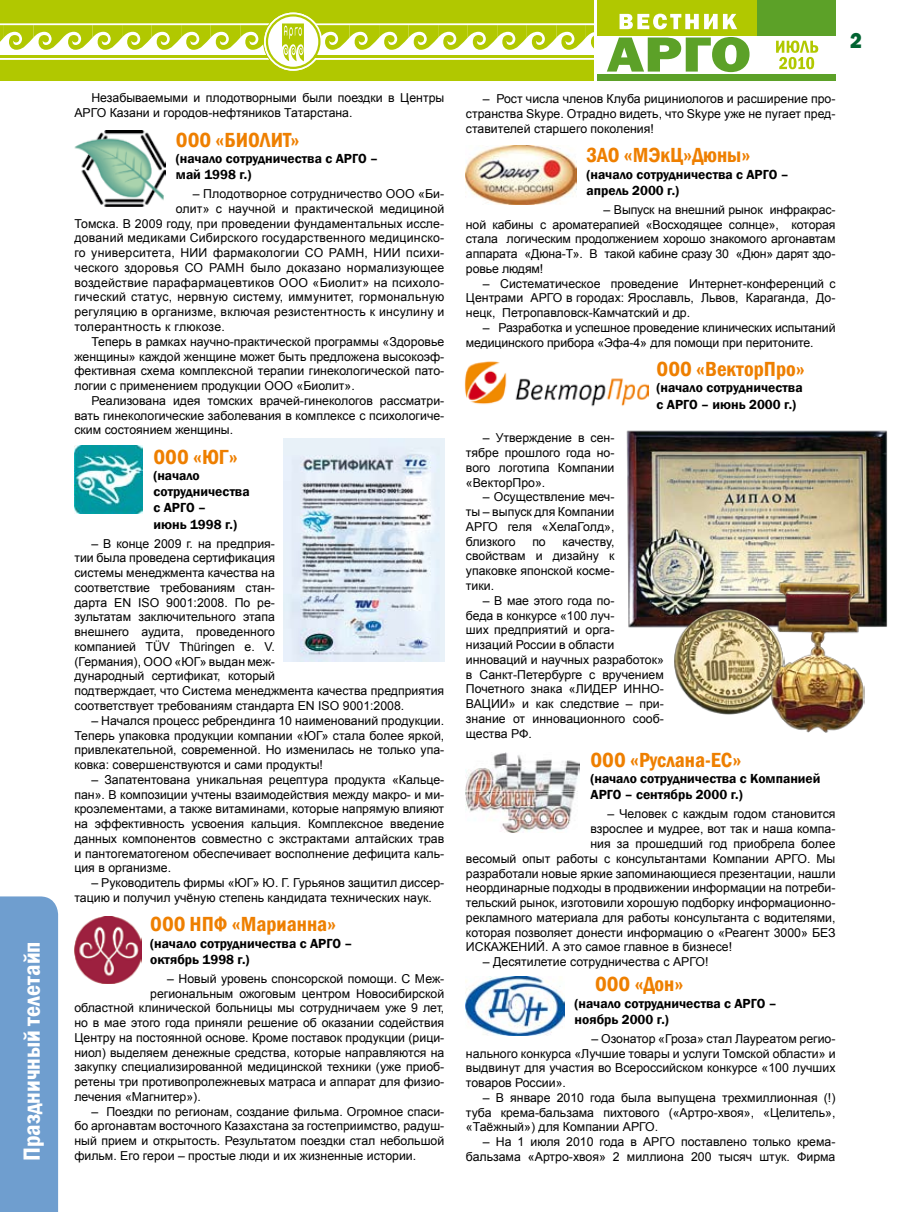
<style>
.page{position:relative;width:910px;height:1212px;background:#fff}
.page>*{position:absolute;margin:0;border:0;box-sizing:border-box;transform-origin:0 0}
.t1{font:600 condensed 24px "Franklin Gothic";color:#fff}
.t2{font:800 22.5px "Franklin Gothic";color:#006331;scale:.9 1}
.t3{font:600 condensed 21px "Franklin Gothic";color:#ee7f00}
.t4{font:600 13.5px/16.2px "Franklin Gothic";color:#000}
.t5{font:12.3px/14.7px "Arial";color:#000;text-align:justify}
.t6{font:12.3px "Arial";letter-spacing:.02em;color:#000}
</style>
<div class="page">
<div style="left:0;top:0;width:606px;height:81px;background:#b1c800"></div>
<div style="left:595px;top:0;width:241px;height:81px;background:#fff"></div>
<div style="left:756px;top:0;width:80px;height:35px;background:#5ca128"></div>
<div style="left:597px;top:0;width:159px;height:35px;background:#b1c800"></div>
<div style="left:597px;top:74px;width:239px;height:7px;background:#5ca128"></div>
<svg style="left:0;top:10px;width:749px;height:63px"></svg>
<svg style="left:776px;top:41px;width:42px;height:28px"></svg>
<div style="left:0;top:896px;width:58px;height:316px;background:#6f9ecf"></div>
<img style="left:74px;top:916px;width:67px;height:67px">
<img style="left:466px;top:145px;width:110px;height:59px">
<img style="left:466px;top:977px;width:99px;height:59px">
<img style="left:74px;top:131px;width:92px;height:75px">
<img style="left:74px;top:446px;width:68px;height:68px">
<img style="left:466px;top:753px;width:114px;height:80px">
<img style="left:284px;top:438px;width:160px;height:223px">
<img style="left:626px;top:430px;width:262px;height:198px">
<img style="left:672px;top:607px;width:97px;height:108px">
<img style="left:769px;top:580px;width:95px;height:153px">
<img style="left:464px;top:361px;width:184px;height:46px">
<h1 class="t1" style="left:16px;top:1161px;width:221px;rotate:-90deg">Праздничный телетайп</h1>
<p class="t5" style="left:74px;top:91px;width:371px;text-indent:17px">Незабываемыми и плодотворными были поездки в Центры<br>АРГО Казани и городов-нефтяников Татарстана.</p>
<h3 class="t3" style="left:176px;top:126px;width:125px">ООО «БИОЛИТ»</h3>
<p class="t4" style="left:176px;top:150px;width:204px">(начало сотрудничества с АРГО – май 1998 г.)</p>
<p class="t5" style="left:193px;top:187px;width:253px">– Плодотворное сотрудничество ООО «Би-</p>
<p class="t5" style="left:176px;top:201px;width:270px">олит» с научной и практической медициной</p>
<p class="t5" style="left:74px;top:216px;width:371px">Томска. В 2009 году, при проведении фундаментальных иссле-</p>
<p class="t6" style="left:74px;top:230px;width:371px">дований медиками Сибирского государственного медицинско-</p>
<p class="t6" style="left:74px;top:245px;width:371px">го университета, НИИ фармакологии СО РАМН, НИИ психи-</p>
<p class="t6" style="left:74px;top:260px;width:371px">ческого здоровья СО РАМН было доказано нормализующее</p>
<p class="t6" style="left:74px;top:274px;width:371px">воздействие парафармацевтиков ООО «Биолит» на психоло-</p>
<p class="t6" style="left:74px;top:289px;width:371px">гический статус, нервную систему, иммунитет, гормональную</p>
<p class="t6" style="left:74px;top:304px;width:371px">регуляцию в организме, включая резистентность к инсулину и</p>
<p class="t6" style="left:74px;top:319px;width:152px">толерантность к глюкозе.</p>
<p class="t5" style="left:91px;top:334px;width:354px">Теперь в рамках научно-практической программы «Здоровье</p>
<p class="t5" style="left:74px;top:349px;width:371px">женщины» каждой женщине может быть предложена высокоэф-</p>
<p class="t5" style="left:74px;top:364px;width:371px">фективная схема комплексной терапии гинекологической пато-</p>
<p class="t5" style="left:74px;top:378px;width:282px">логии с применением продукции ООО «Биолит».</p>
<p class="t5" style="left:91px;top:393px;width:354px">Реализована идея томских врачей-гинекологов рассматри-</p>
<p class="t5" style="left:74px;top:408px;width:371px">вать гинекологические заболевания в комплексе с психологиче-</p>
<p class="t5" style="left:74px;top:423px;width:160px">ским состоянием женщины.</p>
<h3 class="t3" style="left:153px;top:443px;width:86px">ООО «ЮГ»</h3>
<p class="t4" style="left:153px;top:467px;width:98px">(начало сотрудничества с АРГО –<br>июнь 1998 г.)</p>
<p class="t5" style="left:74px;top:536px;width:371px;text-align:left;text-indent:17px">– В конце 2009 г. на предприя-<br>тии была проведена сертификация<br>системы менеджмента качества на<br>соответствие требованиям стан-<br>дарта EN ISO 9001:2008. По ре-<br>зультатам заключительного этапа<br>внешнего аудита, проведенного<br>компанией TÜV Thüringen e. V.<br>(Германия), ООО «ЮГ» выдан меж-<br>дународный сертификат, который<br>подтверждает, что Система менеджмента качества предприятия соответствует требованиям стандарта EN ISO 9001:2008.</p>
<p class="t5" style="left:74px;top:713px;width:371px;text-indent:17px">– Начался процесс ребрендинга 10 наименований продукции.<br>Теперь упаковка продукции компании «ЮГ» стала более яркой, привлекательной, современной. Но изменилась не только упа&shy;ковка: совершенствуются и сами продукты!</p>
<p class="t5" style="left:74px;top:772px;width:371px;text-indent:17px">– Запатентована уникальная рецептура продукта «Кальце&shy;пан». В композиции учтены взаимодействия между макро- и ми&shy;кроэлементами, а также витаминами, которые напрямую влияют на эффективность усвоения кальция. Комплексное введение данных компонентов совместно с экстрактами алтайских трав и пантогематогеном обеспечивает восполнение дефицита каль&shy;ция в организме.</p>
<p class="t5" style="left:74px;top:875px;width:371px;text-indent:17px">– Руководитель фирмы «ЮГ» Ю. Г. Гурьянов защитил диссер&shy;тацию и получил учёную степень кандидата технических наук.</p>
<h3 class="t3" style="left:150px;top:910px;width:188px">ООО НПФ «Марианна»</h3>
<p class="t4" style="left:150px;top:935px;width:204px">(начало сотрудничества с АРГО – октябрь 1998 г.)</p>
<p class="t5" style="left:167px;top:971px;width:279px">– Новый уровень спонсорской помощи. С Меж-</p>
<p class="t5" style="left:150px;top:986px;width:296px">региональным ожоговым центром Новосибирской</p>
<p class="t5" style="left:74px;top:1001px;width:371px">областной клинической больницы мы сотрудничаем уже 9 лет,</p>
<p class="t5" style="left:74px;top:1015px;width:371px">но в мае этого года приняли решение об оказании содействия</p>
<p class="t5" style="left:74px;top:1030px;width:371px">Центру на постоянной основе. Кроме поставок продукции (рици-</p>
<p class="t5" style="left:74px;top:1045px;width:371px">ниол) выделяем денежные средства, которые направляются на</p>
<p class="t5" style="left:74px;top:1060px;width:371px">закупку специализированной медицинской техники (уже приоб-</p>
<p class="t5" style="left:74px;top:1074px;width:371px">ретены три противопролежневых матраса и аппарат для физио-</p>
<p class="t5" style="left:74px;top:1089px;width:128px">лечения «Магнитер»).</p>
<p class="t5" style="left:74px;top:1104px;width:371px;text-indent:17px">– Поездки по регионам, создание фильма. Огромное спаси&shy;бо аргонавтам восточного Казахстана за гостеприимство, радуш&shy;ный прием и открытость. Результатом поездки стал небольшой</p>
<p class="t5" style="left:74px;top:1148px;width:343px">фильм. Его герои – простые люди и их жизненные истории.</p>
<h2 class="t2" style="left:850px;top:26px;width:15px">2</h2>
<p class="t5" style="left:466px;top:92px;width:371px;text-indent:17px">– Рост числа членов Клуба рициниологов и расширение про&shy;странства Skype. Отрадно видеть, что Skype уже не пугает пред&shy;ставителей старшего поколения!</p>
<h3 class="t3" style="left:587px;top:141px;width:166px">ЗАО «МЭкЦ»Дюны»</h3>
<p class="t4" style="left:587px;top:166px;width:204px">(начало сотрудничества с АРГО – апрель 2000 г.)</p>
<p class="t5" style="left:466px;top:202px;width:371px;text-indent:138px">– Выпуск на внешний рынок инфракрас&shy;ной кабины с ароматерапией «Восходящее солнце», которая стала логическим продолжением хорошо знакомого аргонавтам аппарата «Дюна-Т». В такой кабине сразу 30 «Дюн» дарят здо&shy;ровье людям!</p>
<p class="t5" style="left:466px;top:276px;width:371px;text-indent:17px">– Систематическое проведение Интернет-конференций с Центрами АРГО в городах: Ярославль, Львов, Караганда, До&shy;нецк, Петропавловск-Камчатский и др.</p>
<p class="t5" style="left:466px;top:320px;width:371px;text-indent:17px">– Разработка и успешное проведение клинических испытаний медицинского прибора «Эфа-4» для помощи при перитоните.</p>
<h3 class="t3" style="left:657px;top:355px;width:150px">ООО «ВекторПро»</h3>
<p class="t4" style="left:657px;top:380px;width:148px">(начало сотрудничества с АРГО – июнь 2000 г.)</p>
<p class="t5" style="left:466px;top:431px;width:150px;text-indent:17px">– Утверждение в сен&shy;тябре прошлого года но&shy;вого логотипа Компании «ВекторПро».</p>
<p class="t5" style="left:466px;top:490px;width:150px;text-indent:17px">– Осуществление меч&shy;ты – выпуск для Компании АРГО геля «ХелаГолд», близкого</p>
<p class="t5" style="left:466px;top:534px;width:150px;text-indent:97px">качеству, свойствам и дизайну к упаковке японской косме&shy;тики.</p>
<p class="t5" style="left:466px;top:593px;width:199px;text-align:left;text-indent:17px">– В мае этого года по-<br>беда в конкурсе «100 луч-<br>ших предприятий и орга&shy;низаций России в области инноваций и научных разработок» в Санкт-Петербурге с вручением<br>Почетного знака «ЛИДЕР ИННО-<br>ВАЦИИ» и как следствие – при&shy;знание от инновационного сооб&shy;щества РФ.</p>
<h3 class="t3" style="left:590px;top:746px;width:153px">ООО «Руслана-ЕС»</h3>
<p class="t4" style="left:590px;top:771px;width:231px">(начало сотрудничества с Компанией<br>АРГО – сентябрь 2000 г.)</p>
<p class="t5" style="left:607px;top:807px;width:230px">– Человек с каждым годом становится</p>
<p class="t5" style="left:590px;top:822px;width:247px">взрослее и мудрее, вот так и наша компа-</p>
<p class="t5" style="left:590px;top:836px;width:247px">ния за прошедший год приобрела более</p>
<p class="t5" style="left:466px;top:851px;width:371px">весомый опыт работы с консультантами Компании АРГО. Мы</p>
<p class="t5" style="left:466px;top:866px;width:371px">разработали новые яркие запоминающиеся презентации, нашли</p>
<p class="t5" style="left:466px;top:881px;width:371px">неординарные подходы в продвижении информации на потреби-</p>
<p class="t5" style="left:466px;top:895px;width:371px">тельский рынок, изготовили хорошую подборку информационно-</p>
<p class="t5" style="left:466px;top:910px;width:371px">рекламного материала для работы консультанта с водителями,</p>
<p class="t5" style="left:466px;top:925px;width:371px">которая позволяет донести информацию о «Реагент 3000» БЕЗ</p>
<p class="t5" style="left:466px;top:940px;width:268px">ИСКАЖЕНИЙ. А это самое главное в бизнесе!</p>
<p class="t5" style="left:483px;top:954px;width:227px">– Десятилетие сотрудничества с АРГО!</p>
<h3 class="t3" style="left:595px;top:970px;width:90px">ООО «Дон»</h3>
<p class="t4" style="left:575px;top:995px;width:204px">(начало сотрудничества с АРГО – ноябрь 2000 г.)</p>
<p class="t5" style="left:466px;top:1031px;width:371px;text-indent:126px">– Озонатор «Гроза» стал Лауреатом регио&shy;нального конкурса «Лучшие товары и услуги Томской области» и выдвинут для участия во Всероссийском конкурсе «100 лучших товаров России».</p>
<p class="t5" style="left:466px;top:1090px;width:371px;text-indent:17px">– В январе 2010 года была выпущена трехмиллионная (!) туба крема-бальзама пихтового («Артро-хвоя», «Целитель», «Таёжный») для Компании АРГО.</p>
<p class="t5" style="left:466px;top:1134px;width:371px;text-align:right">– На 1 июля 2010 года в АРГО поставлено только крема&shy;бальзама «Артро-хвоя» 2 миллиона 200 тысяч штук. Фирма</p>
<p class="t5" style="left:532px;top:534px;width:15px">по</p>
</div>
